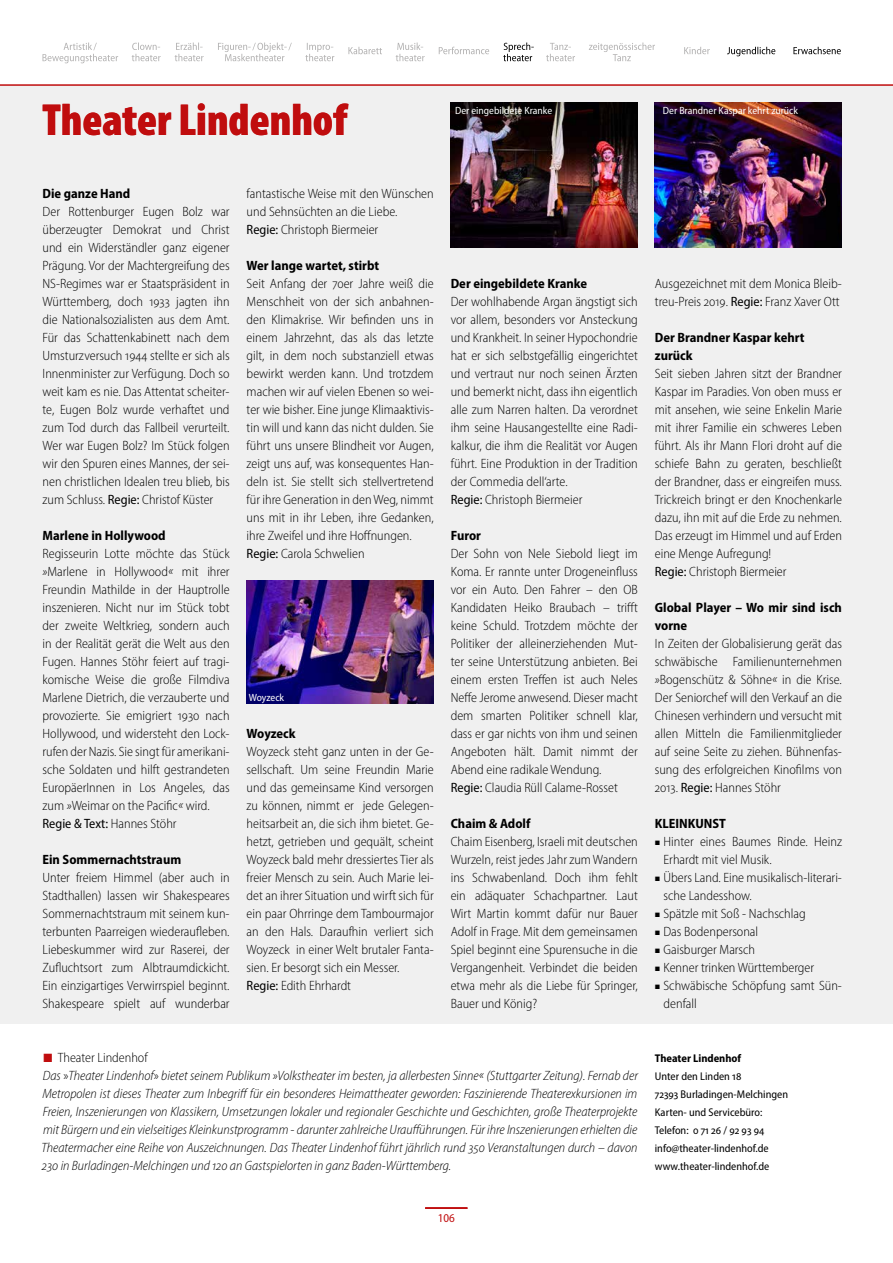
<style>
.page{position:relative;width:893px;height:1263px;background:#fff}
.page>*{position:absolute;margin:0;border:0;box-sizing:border-box;transform-origin:0 0}
.t1{font:900 condensed 45px "Myriad Pro";color:#c00d0e}
.t2{font:300 semi-condensed 13.5px/18px "Myriad Pro";color:#000}
.t3{font:italic 300 semi-condensed 13.5px/18px "Myriad Pro";color:#000}
.t4{font:700 semi-condensed 13.5px/18px "Myriad Pro";color:#000}
.t5{font:semi-condensed 12px "Myriad Pro";color:#c00d0e}
.t6{font:semi-condensed 11.25px/18px "Myriad Pro";color:#000}
.t7{font:700 semi-condensed 11.25px "Myriad Pro";color:#000}
.t8{font:semi-condensed 10.5px "Myriad Pro";color:#fff}
.s1{font-weight:400}
.s2{font-style:italic}
.s3{color:#c00d0e}
.s4{font-style:normal}
</style>
<div class="page">
<hr style="left:425px;top:1208px;width:42px;height:1px;background:#c00d0e">
<svg style="left:43px;top:43px;width:75px;height:20px"></svg>
<svg style="left:589px;top:43px;width:66px;height:18px"></svg>
<svg style="left:218px;top:43px;width:74px;height:18px"></svg>
<svg style="left:175px;top:43px;width:29px;height:18px"></svg>
<svg style="left:305px;top:43px;width:29px;height:18px"></svg>
<svg style="left:348px;top:47px;width:34px;height:7px"></svg>
<svg style="left:396px;top:43px;width:29px;height:18px"></svg>
<svg style="left:439px;top:47px;width:50px;height:7px"></svg>
<svg style="left:546px;top:43px;width:29px;height:18px"></svg>
<svg style="left:684px;top:47px;width:26px;height:7px"></svg>
<svg style="left:132px;top:43px;width:29px;height:18px"></svg>
<svg style="left:503px;top:43px;width:31px;height:18px"></svg>
<svg style="left:793px;top:47px;width:48px;height:7px"></svg>
<svg style="left:727px;top:47px;width:48px;height:9px"></svg>
<div style="left:0;top:85px;width:893px;height:939px;background:#f0f0f0"></div>
<hr style="left:0;top:84px;width:893px;height:2px;background:#c00d0e">
<img style="left:451px;top:102px;width:187px;height:145px">
<img style="left:655px;top:102px;width:187px;height:145px">
<img style="left:247px;top:581px;width:187px;height:123px">
<h1 class="t1" style="left:43px;top:91px;width:306px">Theater Lindenhof</h1>
<p class="t8" style="left:455px;top:104px;width:99px">Der eingebildete Kranke</p>
<p class="t8" style="left:663px;top:104px;width:137px">Der Brandner Kaspar kehrt zurück</p>
<p class="t4" style="left:43px;top:184px;width:89px">Die ganze Hand</p>
<p class="t2" style="left:43px;top:202px;width:189px;text-align:justify">Der Rottenburger Eugen Bolz war überzeugter Demokrat und Christ und ein Widerständler ganz eigener Prägung. Vor der Machtergreifung des NS-Regimes war er Staatspräsident in Württemberg, doch 1933 jagten ihn die Nationalsozialisten aus dem Amt.<br>Für das Schattenkabinett nach dem Umsturzversuch 1944 stellte er sich als Innenminister zur Verfügung. Doch so weit kam es nie. Das Attentat scheiter&shy;te, Eugen Bolz wurde verhaftet und zum Tod durch das Fallbeil verurteilt.<br>Wer war Eugen Bolz? Im Stück folgen wir den Spuren eines Mannes, der sei&shy;nen christlichen Idealen treu blieb, bis zum Schluss. <span class="s1">Regie:</span> Christof Küster</p>
<p class="t4" style="left:43px;top:526px;width:125px">Marlene in Hollywood</p>
<p class="t2" style="left:43px;top:544px;width:189px">Regisseurin Lotte möchte das Stück <span class="s2">»</span>Marlene in Hollywood<span class="s2">«</span> mit ihrer Freundin Mathilde in der Hauptrolle inszenieren. Nicht nur im Stück tobt der zweite Weltkrieg, sondern auch in der Realität gerät die Welt aus den Fugen. Hannes Stöhr feiert auf tragi&shy;komische Weise die große Filmdiva Marlene Dietrich, die verzauberte und provozierte. Sie emigriert 1930 nach Hollywood, und widersteht den Lock&shy;rufen der Nazis. Sie singt für amerikani&shy;sche Soldaten und hilft gestrandeten EuropäerInnen in Los Angeles, das zum <span class="s2">»</span>Weimar on the Pacific<span class="s2">«</span> wird.<br><span class="s1">Regie &amp; Text:</span> Hannes Stöhr</p>
<p class="t4" style="left:43px;top:850px;width:140px">Ein Sommernachtstraum</p>
<p class="t2" style="left:43px;top:868px;width:189px;text-align:justify">Unter freiem Himmel (aber auch in Stadthallen) lassen wir Shakespeares Sommernachtstraum mit seinem kun&shy;terbunten Paarreigen wiederaufleben.<br>Liebeskummer wird zur Raserei, der Zufluchtsort zum Albtraumdickicht.<br>Ein einzigartiges Verwirrspiel beginnt.<br>Shakespeare spielt auf wunderbar</p>
<p class="t2" style="left:247px;top:184px;width:189px">fantastische Weise mit den Wünschen und Sehnsüchten an die Liebe.<br><span class="s1">Regie:</span> Christoph Biermeier</p>
<p class="t4" style="left:247px;top:256px;width:134px">Wer lange wartet, stirbt</p>
<p class="t2" style="left:247px;top:274px;width:189px">Seit Anfang der 70er Jahre weiß die Menschheit von der sich anbahnen&shy;den Klimakrise. Wir befinden uns in einem Jahrzehnt, das als das letzte gilt, in dem noch substanziell etwas bewirkt werden kann. Und trotzdem machen wir auf vielen Ebenen so wei&shy;ter wie bisher. Eine junge Klimaaktivis&shy;tin will und kann das nicht dulden. Sie führt uns unsere Blindheit vor Augen, zeigt uns auf, was konsequentes Han&shy;deln ist. Sie stellt sich stellvertretend für ihre Generation in den Weg, nimmt uns mit in ihr Leben, ihre Gedanken, ihre Zweifel und ihre Hoffnungen.<br><span class="s1">Regie:</span> Carola Schwelien</p>
<p class="t8" style="left:249px;top:690px;width:37px">Woyzeck</p>
<p class="t4" style="left:247px;top:724px;width:51px">Woyzeck</p>
<p class="t2" style="left:247px;top:742px;width:189px">Woyzeck steht ganz unten in der Ge&shy;sellschaft. Um seine Freundin Marie und das gemeinsame Kind versorgen zu können, nimmt er jede Gelegen&shy;heitsarbeit an, die sich ihm bietet. Ge&shy;hetzt, getrieben und gequält, scheint Woyzeck bald mehr dressiertes Tier als freier Mensch zu sein. Auch Marie lei&shy;det an ihrer Situation und wirft sich für ein paar Ohrringe dem Tambourmajor an den Hals. Daraufhin verliert sich Woyzeck in einer Welt brutaler Fanta&shy;sien. Er besorgt sich ein Messer.<br><span class="s1">Regie:</span> Edith Ehrhardt</p>
<p class="t4" style="left:451px;top:274px;width:138px">Der eingebildete Kranke</p>
<p class="t2" style="left:451px;top:292px;width:189px">Der wohlhabende Argan ängstigt sich vor allem, besonders vor Ansteckung und Krankheit. In seiner Hypochondrie hat er sich selbstgefällig eingerichtet und vertraut nur noch seinen Ärzten und bemerkt nicht, dass ihn eigentlich alle zum Narren halten. Da verordnet ihm seine Hausangestellte eine Radi&shy;kalkur, die ihm die Realität vor Augen führt. Eine Produktion in der Tradition der Commedia dell‘arte.<br><span class="s1">Regie:</span> Christoph Biermeier</p>
<p class="t4" style="left:451px;top:526px;width:32px">Furor</p>
<p class="t2" style="left:451px;top:544px;width:189px">Der Sohn von Nele Siebold liegt im Koma. Er rannte unter Drogeneinfluss vor ein Auto. Den Fahrer – den OB Kandidaten Heiko Braubach – trifft keine Schuld. Trotzdem möchte der Politiker der alleinerziehenden Mut&shy;ter seine Unterstützung anbieten. Bei einem ersten Treffen ist auch Neles Neffe Jerome anwesend. Dieser macht dem smarten Politiker schnell klar, dass er gar nichts von ihm und seinen Angeboten hält. Damit nimmt der Abend eine radikale Wendung.<br><span class="s1">Regie:</span> Claudia Rüll Calame-Rosset</p>
<p class="t4" style="left:451px;top:814px;width:81px">Chaim &amp; Adolf</p>
<p class="t2" style="left:451px;top:832px;width:189px;text-align:justify">Chaim Eisenberg, Israeli mit deutschen Wurzeln, reist jedes Jahr zum Wandern ins Schwabenland. Doch ihm fehlt ein adäquater Schachpartner. Laut Wirt Martin kommt dafür nur Bauer Adolf in Frage. Mit dem gemeinsamen Spiel beginnt eine Spurensuche in die Vergangenheit. Verbindet die beiden etwa mehr als die Liebe für Springer, Bauer und König?</p>
<p class="t2" style="left:655px;top:274px;width:189px">Ausgezeichnet mit dem Monica Bleib&shy;treu-Preis 2019. <span class="s1">Regie:</span> Franz Xaver Ott</p>
<p class="t4" style="left:655px;top:328px;width:151px">Der Brandner Kaspar kehrt zurück</p>
<p class="t2" style="left:655px;top:364px;width:189px">Seit sieben Jahren sitzt der Brandner Kaspar im Paradies. Von oben muss er mit ansehen, wie seine Enkelin Marie mit ihrer Familie ein schweres Leben führt. Als ihr Mann Flori droht auf die schiefe Bahn zu geraten, beschließt der Brandner, dass er eingreifen muss.<br>Trickreich bringt er den Knochenkarle dazu, ihn mit auf die Erde zu nehmen.<br>Das erzeugt im Himmel und auf Erden eine Menge Aufregung!<br><span class="s1">Regie:</span> Christoph Biermeier</p>
<p class="t4" style="left:655px;top:598px;width:189px">Global Player – Wo mir sind isch vorne</p>
<p class="t2" style="left:655px;top:634px;width:189px;text-align:justify">In Zeiten der Globalisierung gerät das schwäbische Familienunternehmen <span class="s2">»</span>Bogenschütz &amp; Söhne<span class="s2">«</span> in die Krise.<br>Der Seniorchef will den Verkauf an die Chinesen verhindern und versucht mit allen Mitteln die Familienmitglieder auf seine Seite zu ziehen. Bühnenfas&shy;sung des erfolgreichen Kinofilms von 2013. <span class="s1">Regie:</span> Hannes Stöhr</p>
<p class="t4" style="left:655px;top:814px;width:73px">KLEINKUNST</p>
<p class="t2" style="left:664px;top:832px;width:180px;text-indent:-9px">■ Hinter eines Baumes Rinde. Heinz<br>Erhardt mit viel Musik.</p>
<p class="t2" style="left:664px;top:868px;width:180px;text-indent:-9px">■ Übers Land. Eine musikalisch-literari&shy;sche Landesshow.</p>
<p class="t2" style="left:655px;top:904px;width:152px">■ Spätzle mit Soß - Nachschlag</p>
<p class="t2" style="left:655px;top:922px;width:105px">■ Das Bodenpersonal</p>
<p class="t2" style="left:655px;top:940px;width:102px">■ Gaisburger Marsch</p>
<p class="t2" style="left:655px;top:958px;width:161px">■ Kenner trinken Württemberger</p>
<p class="t2" style="left:664px;top:976px;width:180px;text-indent:-9px">■ Schwäbische Schöpfung samt Sün&shy;denfall</p>
<p class="t3" style="left:41px;top:1048px;width:598px"><span class="s3">■</span> <span class="s4">Theater Lindenhof<br></span>Das <span class="s4">»</span>Theater Lindenhof<span class="s4">»</span> bietet seinem Publikum »Volkstheater im besten, ja allerbesten Sinne« (Stuttgarter Zeitung). Fernab der Metropolen ist dieses Theater zum Inbegriff für ein besonderes Heimattheater geworden: Faszinierende Theaterexkursionen im Freien, Inszenierungen von Klassikern, Umsetzungen lokaler und regionaler Geschichte und Geschichten, große Theaterprojekte mit Bürgern und ein vielseitiges Kleinkunstprogramm - darunter zahlreiche Uraufführungen. Für ihre Inszenierungen erhielten die Theatermacher eine Reihe von Auszeichnungen. Das Theater Lindenhof führt jährlich rund 350 Veranstaltungen durch – davon 230 in Burladingen-Melchingen und 120 an Gastspielorten in ganz Baden-Württemberg.</p>
<p class="t7" style="left:655px;top:1051px;width:88px">Theater Lindenhof</p>
<p class="t6" style="left:655px;top:1067px;width:135px">Unter den Linden 18<br>72393 Burladingen-Melchingen<br>Karten- und Servicebüro:<br>Telefon: 0 71 26 / 92 93 94 info@theater-lindenhof.de www.theater-lindenhof.de</p>
<p class="t5" style="left:438px;top:1210px;width:19px">106</p>
</div>
